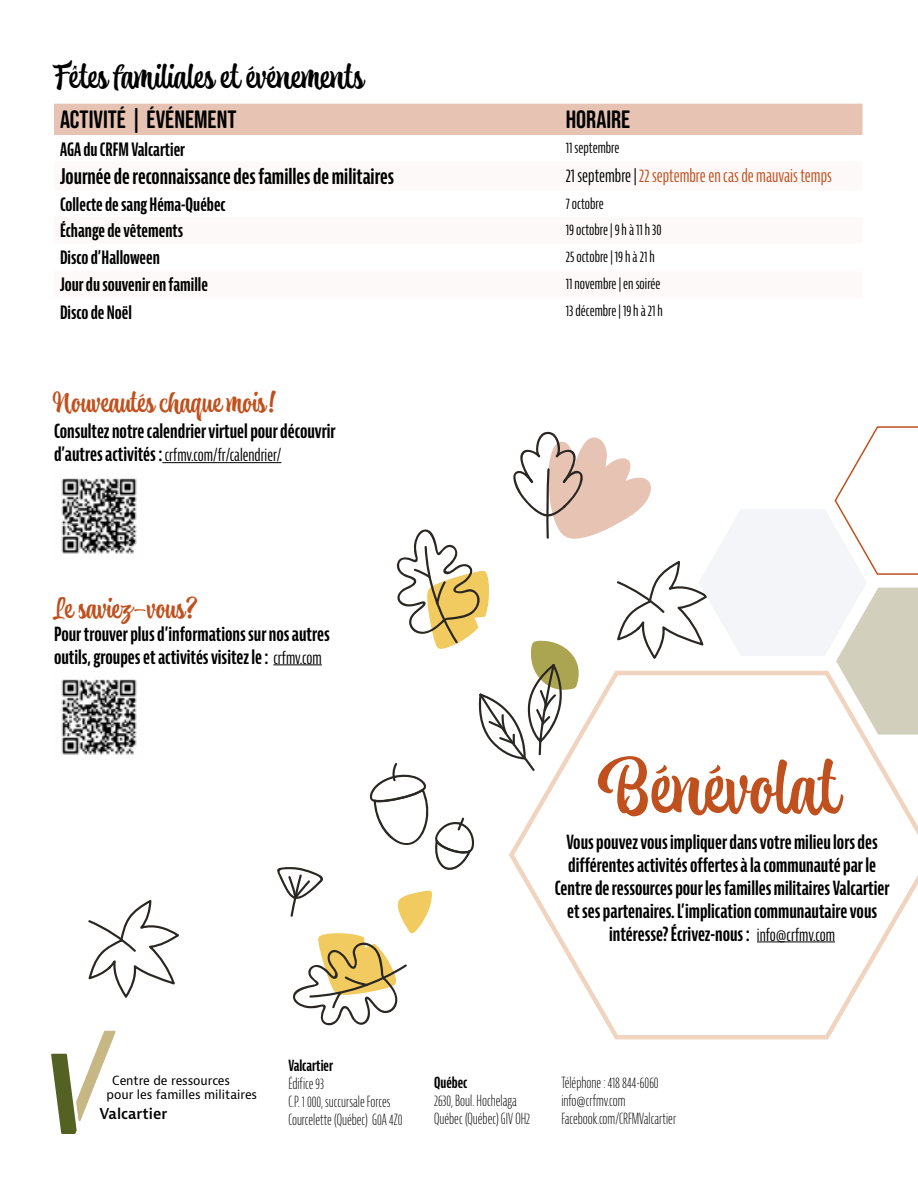
<style>
.page{position:relative;width:918px;height:1188px;background:#fff}
.page>*{position:absolute;margin:0;border:0;box-sizing:border-box;transform-origin:0 0}
.t1{font:72px "Atocha";color:#c0501d}
.t2{font:33px "Atocha";color:#000}
.t3{font:27.75px "Atocha";color:#c0501d}
.t4{font:25.05px "Bebas Neue Semi Rounded";color:#000}
.t5{font:700 extra-condensed 21px "Bernina Sans";color:#000}
.t6{font:700 extra-condensed 19.05px/23px "Bernina Sans";color:#000}
.t7{font:700 extra-condensed 18px "Bernina Sans";color:#000}
.t8{font:extra-condensed 18px "Bernina Sans";color:#c0501d}
.t9{font:extra-condensed 17.1px "Bernina Sans";color:#000}
.t10{font:300 extra-condensed 15px/18px "Bernina Sans";color:#000}
.t11{font:extra-condensed 15px "Bernina Sans";color:#000}
.t12{font:700 extra-condensed 15px "Bernina Sans";color:#000}
.t13{font:600 14.55px "Bernina Sans";color:#020203}
.t14{font:12.3px/14.5px "Bernina Sans";color:#020203}
.s1{color:#000}
.s2{font-weight:700;font-size:19.05px}
.s3{font-weight:400;font-size:17.1px}
</style>
<div class="page">
<svg style="left:88px;top:900px;width:91px;height:98px"></svg>
<div style="left:54px;top:104px;width:808px;height:31px;background:#e6c3b3"></div>
<hr style="left:162px;top:462px;width:119px;height:1px;background:#000">
<img style="left:61px;top:478px;width:76px;height:76px">
<svg style="left:51px;top:1031px;width:65px;height:103px"></svg>
<hr style="left:273px;top:665px;width:49px;height:1px;background:#000">
<img style="left:61px;top:679px;width:76px;height:76px">
<svg style="left:609px;top:1028px;width:226px;height:12px"></svg>
<svg style="left:277px;top:426px;width:641px;height:602px"></svg>
<h2 class="t2" style="left:54px;top:54px;width:311px">Fêtes familiales et événements</h2>
<h3 class="t4" style="left:60px;top:106px;width:178px">ACTIVITÉ | ÉVÉNEMENT</h3>
<h3 class="t4" style="left:566px;top:106px;width:66px">HORAIRE</h3>
<p class="t7" style="left:60px;top:139px;width:127px">AGA du CRFM Valcartier</p>
<p class="t11" style="left:566px;top:139px;width:55px">11 septembre</p>
<p class="t5" style="left:60px;top:165px;width:336px">Journée de reconnaissance des familles de militaires</p>
<p class="t8" style="left:566px;top:165px;width:268px"><span class="s1">21 septembre |</span> 22 septembre en cas de mauvais temps</p>
<p class="t7" style="left:60px;top:194px;width:167px">Collecte de sang Héma-Québec</p>
<p class="t11" style="left:566px;top:195px;width:40px">7 octobre</p>
<p class="t7" style="left:60px;top:221px;width:125px">Échange de vêtements</p>
<p class="t11" style="left:566px;top:221px;width:97px">19 octobre | 9h à 11h30</p>
<p class="t7" style="left:60px;top:247px;width:101px">Disco d’Halloween</p>
<p class="t11" style="left:566px;top:248px;width:90px">25 octobre | 19h à 21h</p>
<p class="t7" style="left:60px;top:274px;width:149px">Jour du souvenir en famille</p>
<p class="t11" style="left:566px;top:275px;width:96px">11 novembre | en soirée</p>
<p class="t7" style="left:60px;top:302px;width:74px">Disco de Noël</p>
<p class="t11" style="left:566px;top:302px;width:99px">13 décembre | 19h à 21h</p>
<h3 class="t3" style="left:54px;top:383px;width:223px">Nouveautés chaque mois!</h3>
<p class="t6" style="left:54px;top:420px;width:283px">Consultez notre calendrier virtuel pour découvrir</p>
<p class="t9" style="left:54px;top:446px;width:229px"><span class="s2">d’autres activités :</span> crfmv.com/fr/calendrier/</p>
<h3 class="t3" style="left:54px;top:589px;width:144px">Le saviez-vous?</h3>
<p class="t6" style="left:54px;top:623px;width:277px">Pour trouver plus d’informations sur nos autres outils, groupes et activités visitez le : <span class="s3">crfmv.com</span></p>
<h1 class="t1" style="left:596px;top:738px;width:244px">Bénévolat</h1>
<p class="t6" style="left:555px;top:831px;width:336px;text-align:center">Vous pouvez vous impliquer dans votre milieu lors des différentes activités offertes à la communauté par le Centre de ressources pour les familles militaires Valcartier et ses partenaires. L’implication communautaire vous intéresse? Écrivez-nous : <span class="s3">info@crfmv.com</span></p>
<p class="t14" style="left:107px;top:1073px;width:152px;text-indent:6px">Centre de ressources pour les familles militaires</p>
<p class="t13" style="left:99px;top:1104px;width:69px">Valcartier</p>
<p class="t12" style="left:288px;top:1057px;width:46px">Valcartier</p>
<p class="t10" style="left:288px;top:1075px;width:116px">Édifice 93<br>C.P. 1 000, succursale Forces<br>Courcelette (Québec) G0A 4Z0</p>
<p class="t12" style="left:434px;top:1074px;width:35px">Québec</p>
<p class="t10" style="left:434px;top:1092px;width:98px">2630, Boul. Hochelaga<br>Québec (Québec) GIV OH2</p>
<p class="t10" style="left:561px;top:1074px;width:116px">Téléphone : 418 844-6060 info@crfmv.com<br>Facebook.com/CRFMValcartier</p>
</div>
